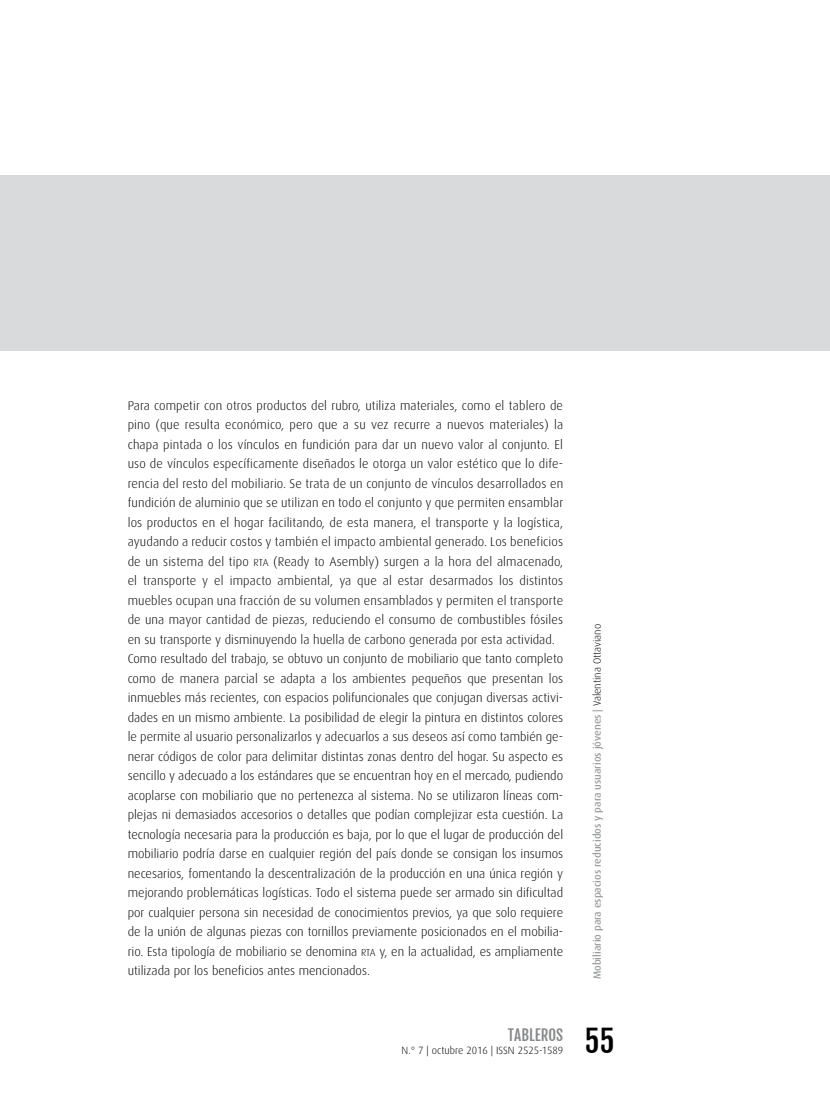
<style>
.page{position:relative;width:830px;height:1106px;background:#fff}
.page>*{position:absolute;margin:0;border:0;box-sizing:border-box;transform-origin:0 0}
.t1{font:30px "Fjalla One";color:#000}
.t2{font:15px "Fjalla One";color:#87888a}
.t3{font:300 12.75px/19.5px "Dax";color:#000}
.t4{font:500 10.5px "Dax";color:#9c9e9f}
.t5{font:300 10.5px "Dax";color:#000}
.s1{font-family:"Dax Light SC800";font-weight:400;font-size:10.2px}
.s2{font-weight:300;color:#000}
</style>
<div class="page">
<div style="left:0;top:176px;width:829px;height:175px;background:#d9dadb"></div>
<p class="t3" style="left:128px;top:395px;width:437px">Para competir con otros productos del rubro, utiliza materiales, como el tablero de pino (que resulta económico, pero que a su vez recurre a nuevos materiales) la chapa pintada o los vínculos en fundición para dar un nuevo valor al conjunto. El uso de vínculos específicamente diseñados le otorga un valor estético que lo dife&shy;rencia del resto del mobiliario. Se trata de un conjunto de vínculos desarrollados en fundición de aluminio que se utilizan en todo el conjunto y que permiten ensamblar los productos en el hogar facilitando, de esta manera, el transporte y la logística, ayudando a reducir costos y también el impacto ambiental generado. Los beneficios de un sistema del tipo <span class="s1">RTA</span> (Ready to Asembly) surgen a la hora del almacenado, el transporte y el impacto ambiental, ya que al estar desarmados los distintos muebles ocupan una fracción de su volumen ensamblados y permiten el transporte de una mayor cantidad de piezas, reduciendo el consumo de combustibles fósiles en su transporte y disminuyendo la huella de carbono generada por esta actividad.<br>Como resultado del trabajo, se obtuvo un conjunto de mobiliario que tanto completo como de manera parcial se adapta a los ambientes pequeños que presentan los inmuebles más recientes, con espacios polifuncionales que conjugan diversas activi&shy;dades en un mismo ambiente. La posibilidad de elegir la pintura en distintos colores le permite al usuario personalizarlos y adecuarlos a sus deseos así como también ge&shy;nerar códigos de color para delimitar distintas zonas dentro del hogar. Su aspecto es sencillo y adecuado a los estándares que se encuentran hoy en el mercado, pudiendo acoplarse con mobiliario que no pertenezca al sistema. No se utilizaron líneas com&shy;plejas ni demasiados accesorios o detalles que podían complejizar esta cuestión. La tecnología necesaria para la producción es baja, por lo que el lugar de producción del mobiliario podría darse en cualquier región del país donde se consigan los insumos necesarios, fomentando la descentralización de la producción en una única región y mejorando problemáticas logísticas. Todo el sistema puede ser armado sin dificultad por cualquier persona sin necesidad de conocimientos previos, ya que solo requiere de la unión de algunas piezas con tornillos previamente posicionados en el mobilia&shy;rio. Esta tipología de mobiliario se denomina <span class="s1">RTA</span> y, en la actualidad, es ampliamente utilizada por los beneficios antes mencionados.</p>
<p class="t2" style="left:507px;top:1026px;width:57px">TABLEROS</p>
<p class="t5" style="left:401px;top:1044px;width:163px">N.° 7 | octubre 2016 | ISSN 2525-1589</p>
<p class="t4" style="left:591px;top:979px;width:357px;rotate:-90deg">Mobiliario para espacios reducidos y para usuarios jóvenes | <span class="s2">Valentina Ottaviano</span></p>
<h1 class="t1" style="left:584px;top:1023px;width:32px">55</h1>
</div>
